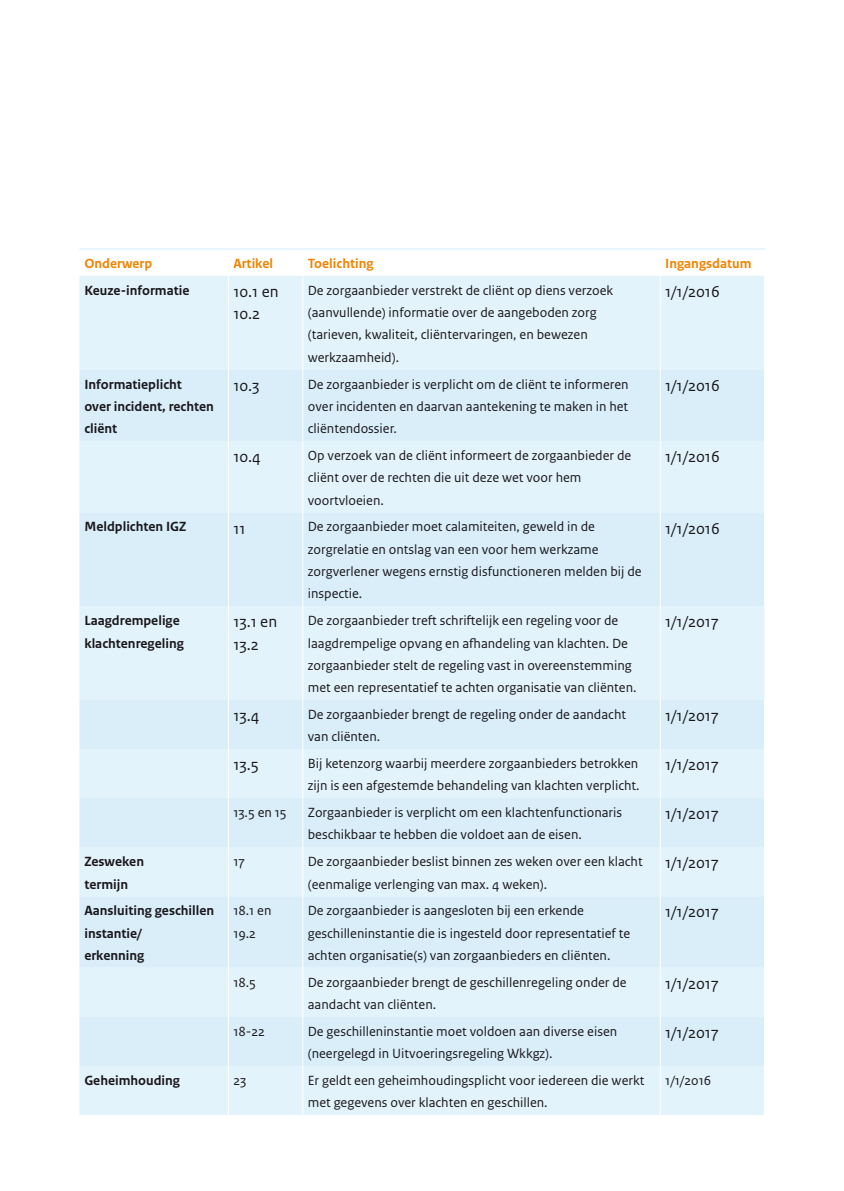
<style>
.page{position:relative;width:844px;height:1191px;background:#fff}
.page>*{position:absolute;margin:0;border:0;box-sizing:border-box;transform-origin:0 0}
.t1{font:16.62px/22.4px "Rijksoverheid Sans Text";color:#1a171c}
.t2{font:14px/22.4px "Rijksoverheid Sans Text";color:#1a171c}
.t3{font:700 14px/22.4px "Rijksoverheid Sans Text";color:#1a171c}
.t4{font:700 14px "Rijksoverheid Sans Text";color:#ef8400}
</style>
<div class="page">
<div style="left:79px;top:276px;width:684px;height:839px;background:#e3f3fb"></div>
<svg style="left:79px;top:369px;width:685px;height:696px;background:#ddf0f9"></svg>
<hr style="left:228px;top:276px;width:1px;height:93px;background:#fff">
<hr style="left:302px;top:276px;width:1px;height:93px;background:#fff">
<hr style="left:228px;top:369px;width:1px;height:72px;background:#fff">
<hr style="left:302px;top:369px;width:1px;height:72px;background:#fff">
<hr style="left:763px;top:369px;width:1px;height:72px;background:#fff">
<hr style="left:228px;top:441px;width:1px;height:71px;background:#fff">
<hr style="left:302px;top:441px;width:1px;height:71px;background:#fff">
<hr style="left:763px;top:441px;width:1px;height:71px;background:#fff">
<hr style="left:228px;top:512px;width:1px;height:94px;background:#fff">
<hr style="left:302px;top:512px;width:1px;height:94px;background:#fff">
<hr style="left:763px;top:512px;width:1px;height:94px;background:#fff">
<hr style="left:228px;top:606px;width:1px;height:94px;background:#fff">
<hr style="left:302px;top:606px;width:1px;height:94px;background:#fff">
<hr style="left:228px;top:700px;width:1px;height:49px;background:#fff">
<hr style="left:302px;top:700px;width:1px;height:49px;background:#fff">
<hr style="left:763px;top:700px;width:1px;height:49px;background:#fff">
<hr style="left:228px;top:749px;width:1px;height:49px;background:#fff">
<hr style="left:302px;top:749px;width:1px;height:49px;background:#fff">
<hr style="left:763px;top:749px;width:1px;height:49px;background:#fff">
<hr style="left:228px;top:798px;width:1px;height:49px;background:#fff">
<hr style="left:302px;top:798px;width:1px;height:49px;background:#fff">
<hr style="left:763px;top:798px;width:1px;height:49px;background:#fff">
<hr style="left:228px;top:847px;width:1px;height:49px;background:#fff">
<hr style="left:302px;top:847px;width:1px;height:49px;background:#fff">
<hr style="left:763px;top:847px;width:1px;height:49px;background:#fff">
<hr style="left:228px;top:896px;width:1px;height:71px;background:#fff">
<hr style="left:302px;top:896px;width:1px;height:71px;background:#fff">
<hr style="left:763px;top:896px;width:1px;height:71px;background:#fff">
<hr style="left:228px;top:967px;width:1px;height:49px;background:#fff">
<hr style="left:302px;top:967px;width:1px;height:49px;background:#fff">
<hr style="left:763px;top:967px;width:1px;height:49px;background:#fff">
<hr style="left:228px;top:1016px;width:1px;height:49px;background:#fff">
<hr style="left:302px;top:1016px;width:1px;height:49px;background:#fff">
<hr style="left:763px;top:1016px;width:1px;height:49px;background:#fff">
<hr style="left:228px;top:1065px;width:1px;height:50px;background:#fff">
<hr style="left:302px;top:1065px;width:1px;height:50px;background:#fff">
<hr style="left:659px;top:276px;width:1px;height:93px;background:#fff">
<hr style="left:659px;top:369px;width:1px;height:72px;background:#fff">
<hr style="left:659px;top:441px;width:1px;height:71px;background:#fff">
<hr style="left:659px;top:512px;width:1px;height:94px;background:#fff">
<hr style="left:659px;top:606px;width:1px;height:94px;background:#fff">
<hr style="left:659px;top:700px;width:1px;height:49px;background:#fff">
<hr style="left:659px;top:749px;width:1px;height:49px;background:#fff">
<hr style="left:659px;top:798px;width:1px;height:49px;background:#fff">
<hr style="left:659px;top:847px;width:1px;height:49px;background:#fff">
<hr style="left:659px;top:896px;width:1px;height:71px;background:#fff">
<hr style="left:659px;top:967px;width:1px;height:49px;background:#fff">
<hr style="left:659px;top:1016px;width:1px;height:49px;background:#fff">
<hr style="left:659px;top:1065px;width:1px;height:50px;background:#fff">
<hr style="left:79px;top:248px;width:149px;height:2px;background:#e3f3fb">
<hr style="left:228px;top:248px;width:75px;height:2px;background:#e3f3fb">
<hr style="left:303px;top:248px;width:357px;height:2px;background:#e3f3fb">
<hr style="left:660px;top:248px;width:104px;height:2px;background:#e3f3fb">
<p class="t4" style="left:84px;top:255px;width:69px">Onderwerp</p>
<p class="t4" style="left:233px;top:255px;width:41px">Artikel</p>
<p class="t4" style="left:308px;top:255px;width:67px">Toelichting</p>
<p class="t4" style="left:665px;top:255px;width:88px">Ingangsdatum</p>
<p class="t3" style="left:84px;top:279px;width:107px">Keuze-informatie</p>
<p class="t1" style="left:233px;top:280px;width:47px">10.1 en<br>10.2</p>
<p class="t2" style="left:308px;top:279px;width:307px">De zorgaanbieder verstrekt de cliënt op diens verzoek (aanvullende) informatie over de aangeboden zorg (tarieven, kwaliteit, cliëntervaringen, en bewezen werkzaamheid).</p>
<p class="t1" style="left:665px;top:280px;width:56px">1/1/2016</p>
<p class="t3" style="left:84px;top:373px;width:131px">Informatieplicht<br>over incident, rechten cliënt</p>
<p class="t1" style="left:233px;top:374px;width:28px">10.3</p>
<p class="t2" style="left:308px;top:373px;width:322px;text-align:justify">De zorgaanbieder is verplicht om de cliënt te informeren over incidenten en daarvan aantekening te maken in het cliëntendossier.</p>
<p class="t1" style="left:665px;top:374px;width:56px">1/1/2016</p>
<p class="t1" style="left:233px;top:446px;width:29px">10.4</p>
<p class="t2" style="left:308px;top:444px;width:325px">Op verzoek van de cliënt informeert de zorgaanbieder de cliënt over de rechten die uit deze wet voor hem voortvloeien.</p>
<p class="t1" style="left:665px;top:446px;width:56px">1/1/2016</p>
<p class="t3" style="left:84px;top:516px;width:103px">Meldplichten IGZ</p>
<p class="t1" style="left:233px;top:517px;width:14px">11</p>
<p class="t2" style="left:308px;top:516px;width:335px">De zorgaanbieder moet calamiteiten, geweld in de zorgrelatie en ontslag van een voor hem werkzame zorgverlener wegens ernstig disfunctioneren melden bij de inspectie.</p>
<p class="t1" style="left:665px;top:517px;width:56px">1/1/2016</p>
<p class="t3" style="left:84px;top:609px;width:101px">Laagdrempelige klachtenregeling</p>
<p class="t1" style="left:233px;top:611px;width:45px">13.1 en<br>13.2</p>
<p class="t2" style="left:308px;top:609px;width:330px">De zorgaanbieder treft schriftelijk een regeling voor de laagdrempelige opvang en afhandeling van klachten. De zorgaanbieder stelt de regeling vast in overeenstemming met een representatief te achten organisatie van cliënten.</p>
<p class="t1" style="left:665px;top:611px;width:55px">1/1/2017</p>
<p class="t1" style="left:233px;top:704px;width:28px">13.4</p>
<p class="t2" style="left:308px;top:703px;width:320px">De zorgaanbieder brengt de regeling onder de aandacht van cliënten.</p>
<p class="t1" style="left:665px;top:704px;width:55px">1/1/2017</p>
<p class="t1" style="left:233px;top:754px;width:27px">13.5</p>
<p class="t2" style="left:308px;top:752px;width:333px">Bij ketenzorg waarbij meerdere zorgaanbieders betrokken zijn is een afgestemde behandeling van klachten verplicht.</p>
<p class="t1" style="left:665px;top:754px;width:55px">1/1/2017</p>
<p class="t2" style="left:233px;top:801px;width:55px">13.5 en 15</p>
<p class="t2" style="left:308px;top:801px;width:316px">Zorgaanbieder is verplicht om een klachtenfunctionaris beschikbaar te hebben die voldoet aan de eisen.</p>
<p class="t1" style="left:665px;top:803px;width:55px">1/1/2017</p>
<p class="t3" style="left:84px;top:850px;width:61px">Zesweken termijn</p>
<p class="t2" style="left:233px;top:850px;width:13px">17</p>
<p class="t2" style="left:308px;top:850px;width:336px">De zorgaanbieder beslist binnen zes weken over een klacht (eenmalige verlenging van max. 4 weken).</p>
<p class="t1" style="left:665px;top:852px;width:55px">1/1/2017</p>
<p class="t3" style="left:84px;top:899px;width:131px">Aansluiting geschillen instantie/<br>erkenning</p>
<p class="t2" style="left:233px;top:899px;width:40px">18.1 en<br>19.2</p>
<p class="t2" style="left:308px;top:899px;width:324px">De zorgaanbieder is aangesloten bij een erkende geschilleninstantie die is ingesteld door representatief te achten organisatie(s) van zorgaanbieders en cliënten.</p>
<p class="t1" style="left:665px;top:901px;width:55px">1/1/2017</p>
<p class="t2" style="left:233px;top:971px;width:24px">18.5</p>
<p class="t2" style="left:308px;top:971px;width:320px">De zorgaanbieder brengt de geschillenregeling onder de aandacht van cliënten.</p>
<p class="t1" style="left:665px;top:972px;width:55px">1/1/2017</p>
<p class="t2" style="left:233px;top:1020px;width:33px">18-22</p>
<p class="t2" style="left:308px;top:1020px;width:311px">De geschilleninstantie moet voldoen aan diverse eisen (neergelegd in Uitvoeringsregeling Wkkgz).</p>
<p class="t1" style="left:665px;top:1021px;width:55px">1/1/2017</p>
<p class="t3" style="left:84px;top:1069px;width:97px">Geheimhouding</p>
<p class="t2" style="left:233px;top:1069px;width:15px">23</p>
<p class="t2" style="left:308px;top:1069px;width:338px">Er geldt een geheimhoudingsplicht voor iedereen die werkt met gegevens over klachten en geschillen.</p>
<p class="t2" style="left:665px;top:1069px;width:47px">1/1/2016</p>
</div>
